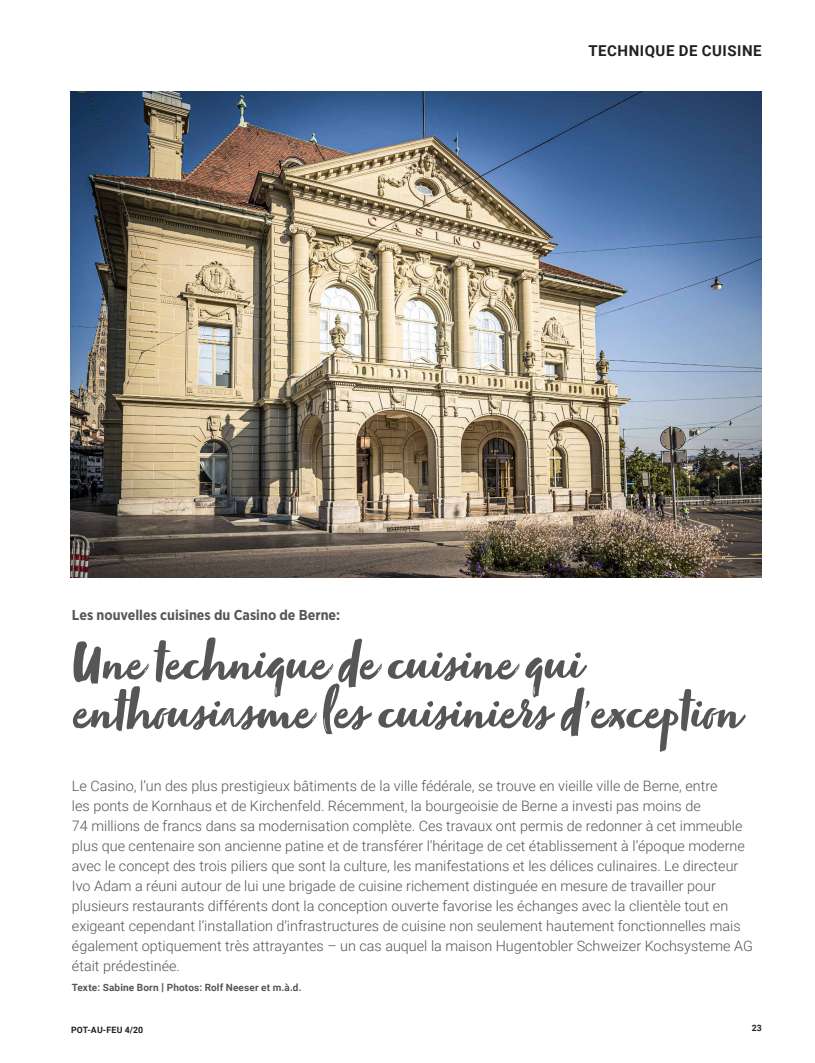
<style>
.page{position:relative;width:815px;height:1063px;background:#fff}
.page>*{position:absolute;margin:0;border:0;box-sizing:border-box;transform-origin:0 0}
.t1{font:58.75px/48.8px "Zooja Pro";color:#575657}
.t2{font:700 15px "Roboto";letter-spacing:.035em;color:#231f20}
.t3{font:300 14.38px/20px "Roboto";color:#575657}
.t4{font:700 14.38px "Gotham Narrow";color:#575657}
.t5{font:700 10px "Roboto";letter-spacing:.015em;color:#575657}
.t6{font:700 8.75px "Roboto";letter-spacing:.025em;color:#231f20}
.s1{font-family:"Gotham Narrow"}
</style>
<div class="page">
<img style="left:71px;top:91px;width:691px;height:487px">
<p class="t4" style="left:72px;top:606px;width:270px">Les nouvelles cuisines du Casino de Berne:</p>
<p class="t2" style="left:588px;top:41px;width:175px">TECHNIQUE DE CUISINE</p>
<h1 class="t1" style="left:71px;top:646px;width:670px">Une technique de cuisine qui enthousiasme les cuisiniers d’exception</h1>
<p class="t3" style="left:72px;top:775px;width:682px">Le Casino, l’un des plus prestigieux bâtiments de la ville fédérale, se trouve en vieille ville de Berne, entre<br>les ponts de Kornhaus et de Kirchenfeld. Récemment, la bourgeoisie de Berne a investi pas moins de<br>74 millions de francs dans sa modernisation complète. Ces travaux ont permis de redonner à cet immeuble plus que centenaire son ancienne patine et de transférer l’héritage de cet établissement à l’époque moderne avec le concept des trois piliers que sont la culture, les manifestations et les délices culinaires. Le directeur Ivo Adam a réuni autour de lui une brigade de cuisine richement distinguée en mesure de travailler pour plusieurs restaurants différents dont la conception ouverte favorise les échanges avec la clientèle tout en exigeant cependant l‘installation d’infrastructures de cuisine non seulement hautement fonctionnelles mais également optiquement très attrayantes – un cas auquel la maison Hugentobler Schweizer Kochsysteme AG était prédestinée.</p>
<p class="t5" style="left:72px;top:980px;width:231px">Texte: Sabine Born <span class="s1">|</span> Photos: Rolf Neeser et m.à.d.</p>
<p class="t6" style="left:71px;top:1024px;width:74px">POT-AU-FEU 4/20</p>
<p class="t6" style="left:752px;top:1021px;width:12px">23</p>
</div>
